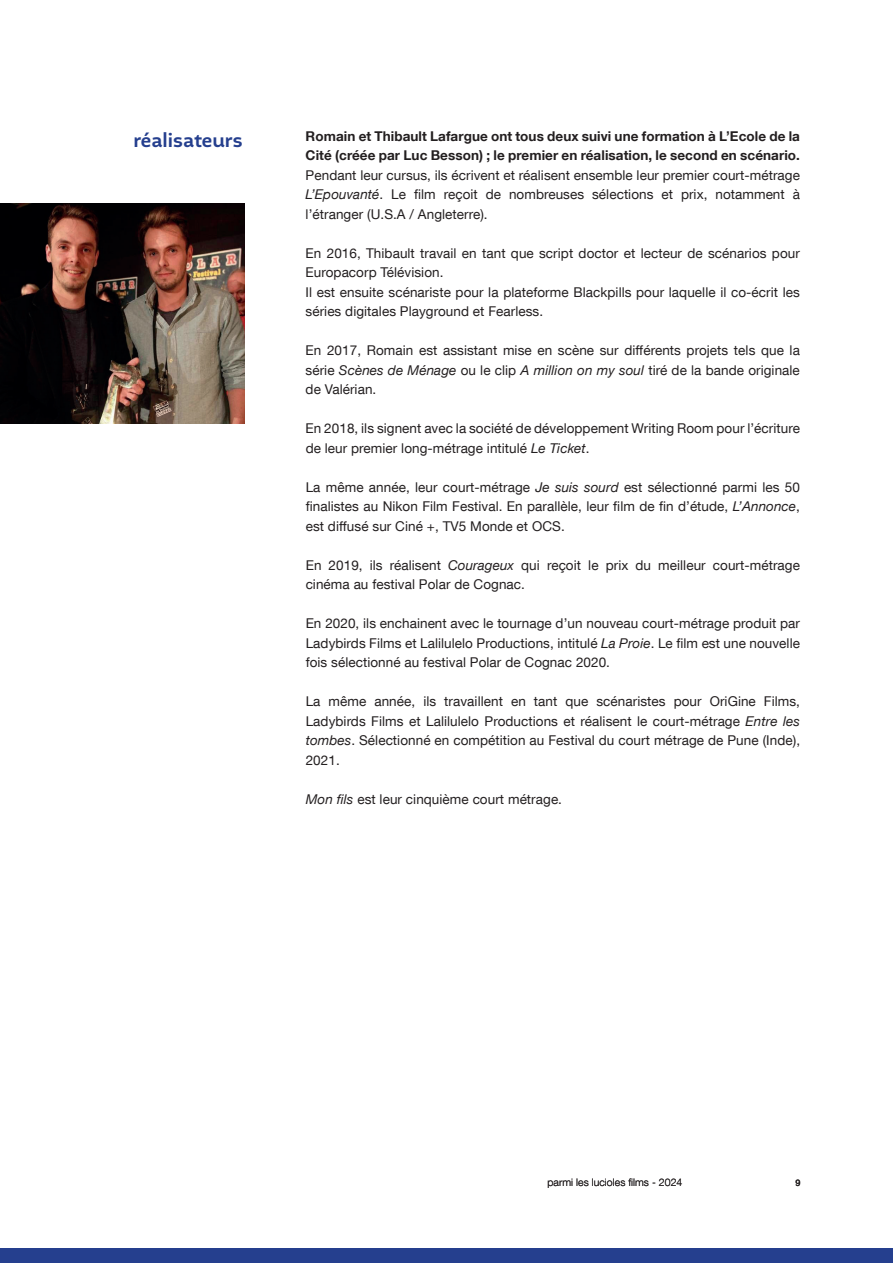
<style>
.page{position:relative;width:893px;height:1263px;background:#fff}
.page>*{position:absolute;margin:0;border:0;box-sizing:border-box;transform-origin:0 0}
.t1{font:500 19.5px "Altivo";letter-spacing:.005em;color:#253f8e}
.t2{font:13.5px/19.5px "Helvetica Neue LT Com";letter-spacing:.005em;color:#231f20;text-align:justify}
.t3{font:700 13.5px/19.5px "Helvetica Neue LT Com";letter-spacing:.005em;color:#231f20}
.t4{font:300 10.5px "Helvetica Neue LT Com";letter-spacing:.005em;color:#231f20}
.t5{font:500 9px "Helvetica Neue LT Com";color:#231f20}
.s1{font-style:italic}
</style>
<div class="page">
<div style="left:0;top:1248px;width:893px;height:15px;background:#253f8e"></div>
<img style="left:0;top:204px;width:244px;height:219px">
<h1 class="t1" style="left:133px;top:128px;width:111px">réalisateurs</h1>
<p class="t3" style="left:306px;top:126px;width:496px">Romain et Thibault Lafargue ont tous deux suivi une formation à L’Ecole de la<br>Cité (créée par Luc Besson) ; le premier en réalisation, le second en scénario.</p>
<p class="t2" style="left:306px;top:165px;width:496px">Pendant leur cursus, ils écrivent et réalisent ensemble leur premier court-métrage <span class="s1">L’Epouvanté</span>. Le film reçoit de nombreuses sélections et prix, notamment à l’étranger (U.S.A / Angleterre).</p>
<p class="t2" style="left:306px;top:243px;width:496px;text-align:left">En 2016, Thibault travail en tant que script doctor et lecteur de scénarios pour Europacorp Télévision.<br>Il est ensuite scénariste pour la plateforme Blackpills pour laquelle il co-écrit les séries digitales Playground et Fearless.</p>
<p class="t2" style="left:306px;top:340px;width:496px">En 2017, Romain est assistant mise en scène sur différents projets tels que la série <span class="s1">Scènes de Ménage</span> ou le clip <span class="s1">A million on my soul</span> tiré de la bande originale de Valérian.</p>
<p class="t2" style="left:306px;top:418px;width:496px">En 2018, ils signent avec la société de développement Writing Room pour l’écriture de leur premier long-métrage intitulé <span class="s1">Le Ticket</span>.</p>
<p class="t2" style="left:306px;top:477px;width:496px">La même année, leur court-métrage <span class="s1">Je suis sourd</span> est sélectionné parmi les 50 finalistes au Nikon Film Festival. En parallèle, leur film de fin d’étude, <span class="s1">L’Annonce</span>, est diffusé sur Ciné +, TV5 Monde et OCS.</p>
<p class="t2" style="left:306px;top:555px;width:496px">En 2019, ils réalisent <span class="s1">Courageux</span> qui reçoit le prix du meilleur court-métrage cinéma au festival Polar de Cognac.</p>
<p class="t2" style="left:306px;top:613px;width:496px">En 2020, ils enchainent avec le tournage d’un nouveau court-métrage produit par Ladybirds Films et Lalilulelo Productions, intitulé <span class="s1">La Proie</span>. Le film est une nouvelle fois sélectionné au festival Polar de Cognac 2020.</p>
<p class="t2" style="left:306px;top:691px;width:496px">La même année, ils travaillent en tant que scénaristes pour OriGine Films, Ladybirds Films et Lalilulelo Productions et réalisent le court-métrage <span class="s1">Entre les tombes</span>. Sélectionné en compétition au Festival du court métrage de Pune (Inde), 2021.</p>
<p class="t2" style="left:306px;top:789px;width:258px"><span class="s1">Mon fils</span> est leur cinquième court métrage.</p>
<p class="t4" style="left:547px;top:1176px;width:136px">parmi les lucioles films - 2024</p>
<p class="t5" style="left:795px;top:1177px;width:7px">9</p>
</div>
